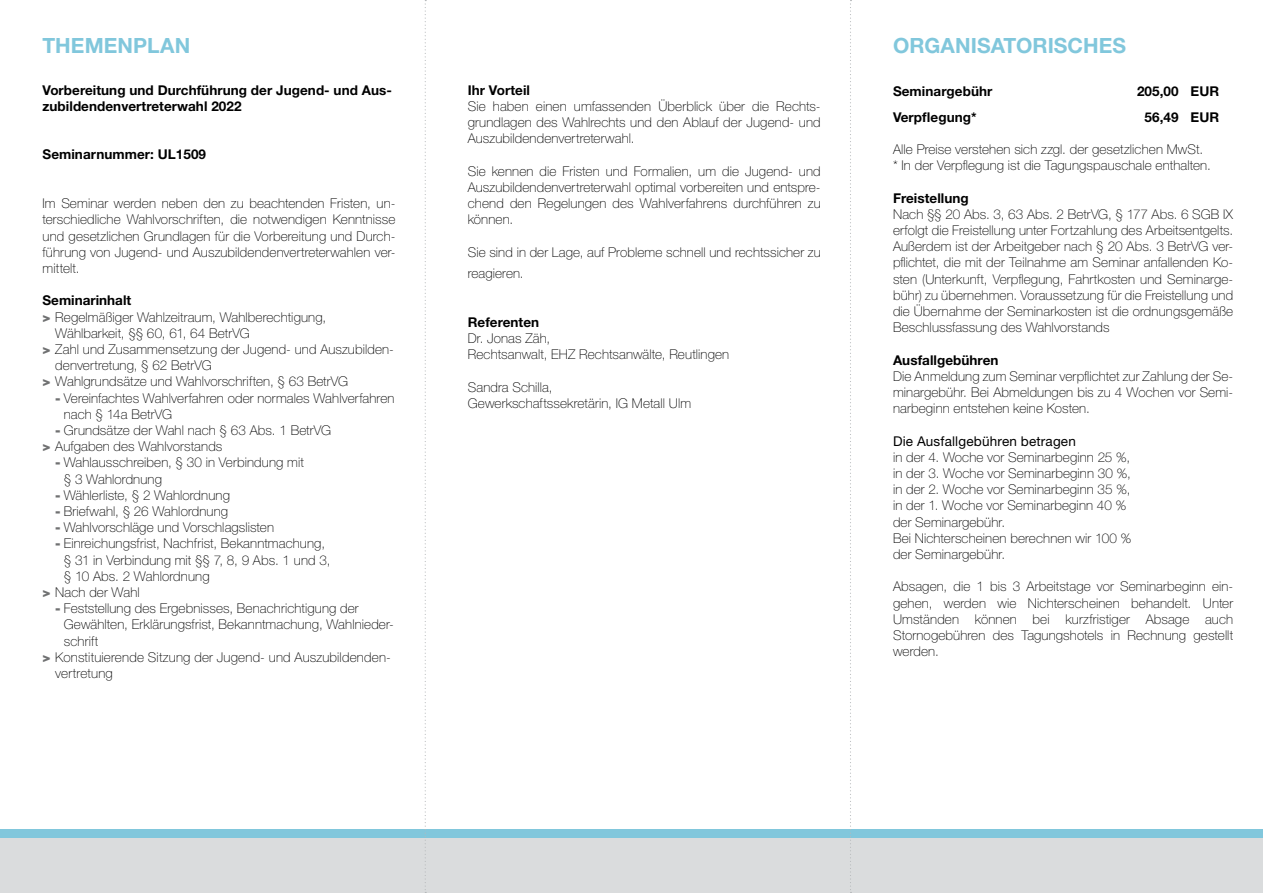
<style>
.page{position:relative;width:1263px;height:893px;background:#fff}
.page>*{position:absolute;margin:0;border:0;box-sizing:border-box;transform-origin:0 0}
.t1{font:700 21px "Helvetica Neue LT Std";letter-spacing:.005em;color:#81c7dc}
.Fließtext_9_Punkt{font:100 13.5px/16.2px "Helvetica Neue LT Std";letter-spacing:.01em;color:#000}
.Fließtext_schwarz{font:100 13.5px/16.2px "Helvetica Neue LT Std";letter-spacing:.01em;color:#000;text-align:justify}
.Hervorhebung_Bold_9{font:700 13.5px/16.2px "Helvetica Neue LT Std";letter-spacing:.005em;color:#000}
.Fließtext_schwarz-2{font:13.5px "Helvetica Neue LT Std";letter-spacing:.015em;color:#000}
.s1{font-weight:900;color:#707172}
</style>
<div class="page">
<div style="left:0;top:831px;width:1263px;height:62px;background:#dadcdd"></div>
<div style="left:0;top:829px;width:1263px;height:9px;background:#81c7dc"></div>
<svg style="left:425px;top:0;width:1px;height:893px"></svg>
<svg style="left:850px;top:0;width:1px;height:893px"></svg>
<h1 class="t1" style="left:43px;top:33px;width:149px">THEMENPLAN</h1>
<h1 class="t1" style="left:893px;top:33px;width:235px">ORGANISATORISCHES</h1>
<p class="Hervorhebung_Bold_9" style="left:43px;top:81px;width:351px">Vorbereitung und Durchführung der Jugend- und Aus&shy;zubildendenvertreterwahl 2022</p>
<p class="Hervorhebung_Bold_9" style="left:43px;top:146px;width:165px">Seminarnummer: UL1509</p>
<p class="Fließtext_schwarz" style="left:43px;top:195px;width:354px">Im Seminar werden neben den zu beachtenden Fristen, un&shy;terschiedliche Wahlvorschriften, die notwendigen Kenntnisse und gesetzlichen Grundlagen für die Vorbereitung und Durch&shy;führung von Jugend- und Auszubildendenvertreterwahlen ver&shy;mittelt.</p>
<p class="Hervorhebung_Bold_9" style="left:43px;top:292px;width:90px">Seminarinhalt</p>
<p class="Fließtext_9_Punkt" style="left:55px;top:309px;width:272px;text-indent:-13px"><span class="s1">&gt;</span> Regelmäßiger Wahlzeitraum, Wahlberechtigung,<br>Wählbarkeit, §§ 60, 61, 64 BetrVG</p>
<p class="Fließtext_9_Punkt" style="left:55px;top:341px;width:340px;text-indent:-13px"><span class="s1">&gt;</span> Zahl und Zusammensetzung der Jugend- und Auszubilden&shy;denvertretung, § 62 BetrVG</p>
<p class="Fließtext_9_Punkt" style="left:43px;top:373px;width:307px"><span class="s1">&gt;</span> Wahlgrundsätze und Wahlvorschriften, § 63 BetrVG</p>
<p class="Fließtext_9_Punkt" style="left:64px;top:390px;width:332px;text-indent:-9px"><span class="s1">-</span> Vereinfachtes Wahlverfahren oder normales Wahlverfahren nach § 14a BetrVG</p>
<p class="Fließtext_9_Punkt" style="left:55px;top:422px;width:277px"><span class="s1">-</span> Grundsätze der Wahl nach § 63 Abs. 1 BetrVG</p>
<p class="Fließtext_9_Punkt" style="left:43px;top:438px;width:181px"><span class="s1">&gt;</span> Aufgaben des Wahlvorstands</p>
<p class="Fließtext_9_Punkt" style="left:64px;top:454px;width:242px;text-indent:-9px"><span class="s1">-</span> Wahlausschreiben, § 30 in Verbindung mit § 3 Wahlordnung</p>
<p class="Fließtext_9_Punkt" style="left:55px;top:487px;width:176px"><span class="s1">-</span> Wählerliste, § 2 Wahlordnung</p>
<p class="Fließtext_9_Punkt" style="left:55px;top:503px;width:174px"><span class="s1">-</span> Briefwahl, § 26 Wahlordnung</p>
<p class="Fließtext_9_Punkt" style="left:55px;top:519px;width:220px"><span class="s1">-</span> Wahlvorschläge und Vorschlagslisten</p>
<p class="Fließtext_9_Punkt" style="left:64px;top:535px;width:268px;text-indent:-9px"><span class="s1">-</span> Einreichungsfrist, Nachfrist, Bekanntmachung, § 31 in Verbindung mit §§ 7, 8, 9 Abs. 1 und 3, § 10 Abs. 2 Wahlordnung</p>
<p class="Fließtext_9_Punkt" style="left:43px;top:584px;width:99px"><span class="s1">&gt;</span> Nach der Wahl</p>
<p class="Fließtext_9_Punkt" style="left:64px;top:600px;width:331px;text-indent:-9px"><span class="s1">-</span> Feststellung des Ergebnisses, Benachrichtigung der<br>Gewählten, Erklärungsfrist, Bekanntmachung, Wahlnieder&shy;schrift</p>
<p class="Fließtext_9_Punkt" style="left:55px;top:649px;width:337px;text-indent:-13px"><span class="s1">&gt;</span> Konstituierende Sitzung der Jugend- und Auszubildenden&shy;vertretung</p>
<p class="Hervorhebung_Bold_9" style="left:468px;top:81px;width:64px">Ihr Vorteil</p>
<p class="Fließtext_9_Punkt" style="left:468px;top:98px;width:354px;text-align:justify">Sie haben einen umfassenden Überblick über die Rechts&shy;grundlagen des Wahlrechts und den Ablauf der Jugend- und Auszubildendenvertreterwahl.</p>
<p class="Fließtext_9_Punkt" style="left:468px;top:163px;width:354px;text-align:justify">Sie kennen die Fristen und Formalien, um die Jugend- und Auszubildendenvertreterwahl optimal vorbereiten und entspre&shy;chend den Regelungen des Wahlverfahrens durchführen zu können.</p>
<p class="Fließtext_9_Punkt" style="left:468px;top:241px;width:354px;line-height:21.6px">Sie sind in der Lage, auf Probleme schnell und rechtssicher zu reagieren.</p>
<p class="Hervorhebung_Bold_9" style="left:468px;top:314px;width:73px">Referenten</p>
<p class="Fließtext_schwarz" style="left:468px;top:330px;width:84px">Dr. Jonas Zäh,</p>
<p class="Fließtext_schwarz" style="left:468px;top:346px;width:263px">Rechtsanwalt, EHZ Rechtsanwälte, Reutlingen</p>
<p class="Fließtext_schwarz" style="left:468px;top:379px;width:86px">Sandra Schilla,</p>
<p class="Fließtext_schwarz" style="left:468px;top:395px;width:225px">Gewerkschaftssekretärin, IG Metall Ulm</p>
<p class="Hervorhebung_Bold_9" style="left:893px;top:83px;width:101px">Seminargebühr</p>
<p class="Hervorhebung_Bold_9" style="left:1137px;top:83px;width:43px">205,00</p>
<p class="Hervorhebung_Bold_9" style="left:1190px;top:83px;width:30px">EUR</p>
<p class="Hervorhebung_Bold_9" style="left:893px;top:108px;width:85px">Verpflegung*</p>
<p class="Hervorhebung_Bold_9" style="left:1144px;top:108px;width:35px">56,49</p>
<p class="Hervorhebung_Bold_9" style="left:1190px;top:108px;width:30px">EUR</p>
<p class="Fließtext_schwarz" style="left:893px;top:141px;width:312px">Alle Preise verstehen sich zzgl. der gesetzlichen MwSt.</p>
<p class="Fließtext_schwarz" style="left:893px;top:157px;width:319px">* In der Verpflegung ist die Tagungspauschale enthalten.</p>
<p class="Hervorhebung_Bold_9" style="left:893px;top:189px;width:77px">Freistellung</p>
<p class="Fließtext_9_Punkt" style="left:893px;top:206px;width:342px;text-align:justify">Nach §§ 20 Abs. 3, 63 Abs. 2 BetrVG, § 177 Abs. 6 SGB IX erfolgt die Freistellung unter Fortzahlung des Arbeitsentgelts.<br>Außerdem ist der Arbeitgeber nach § 20 Abs. 3 BetrVG ver&shy;pflichtet, die mit der Teilnahme am Seminar anfallenden Ko&shy;sten (Unterkunft, Verpflegung, Fahrtkosten und Seminarge&shy;bühr) zu übernehmen. Voraussetzung für die Freistellung und die Übernahme der Seminarkosten ist die ordnungsgemäße Beschlussfassung des Wahlvorstands</p>
<p class="Hervorhebung_Bold_9" style="left:893px;top:351px;width:107px">Ausfallgebühren</p>
<p class="Fließtext_schwarz" style="left:893px;top:368px;width:342px">Die Anmeldung zum Seminar verpflichtet zur Zahlung der Se&shy;minargebühr. Bei Abmeldungen bis zu 4 Wochen vor Semi&shy;narbeginn entstehen keine Kosten.</p>
<p class="Fließtext_schwarz-2" style="left:893px;top:433px;width:184px">Die Ausfallgebühren betragen</p>
<p class="Fließtext_schwarz" style="left:893px;top:449px;width:239px">in der 4. Woche vor Seminarbeginn 25 %,</p>
<p class="Fließtext_schwarz" style="left:893px;top:465px;width:239px">in der 3. Woche vor Seminarbeginn 30 %,</p>
<p class="Fließtext_schwarz" style="left:893px;top:481px;width:239px">in der 2. Woche vor Seminarbeginn 35 %,</p>
<p class="Fließtext_schwarz" style="left:893px;top:497px;width:235px">in der 1. Woche vor Seminarbeginn 40 %</p>
<p class="Fließtext_schwarz" style="left:893px;top:514px;width:114px">der Seminargebühr.</p>
<p class="Fließtext_schwarz" style="left:893px;top:530px;width:240px">Bei Nichterscheinen berechnen wir 100 %</p>
<p class="Fließtext_schwarz" style="left:893px;top:546px;width:114px">der Seminargebühr.</p>
<p class="Fließtext_schwarz" style="left:893px;top:578px;width:342px">Absagen, die 1 bis 3 Arbeitstage vor Seminarbeginn ein&shy;gehen, werden wie Nichterscheinen behandelt. Unter Umständen können bei kurzfristiger Absage auch Stornogebühren des Tagungshotels in Rechnung gestellt werden.</p>
</div>
